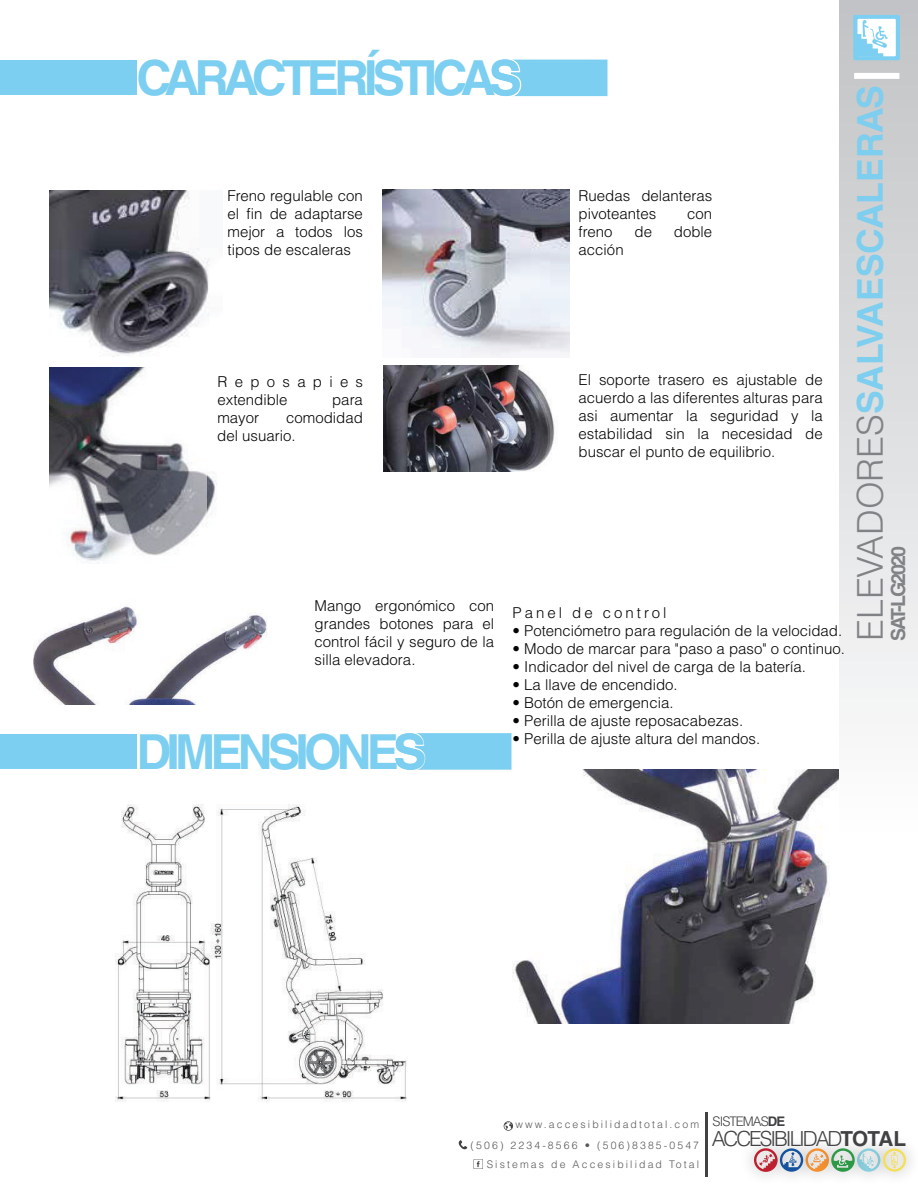
<style>
.page{position:relative;width:918px;height:1188px;background:#fff}
.page>*{position:absolute;margin:0;border:0;box-sizing:border-box;transform-origin:0 0}
.t1{font:700 48.3px "Helvetica LT Std";letter-spacing:-.1em;color:#7ccff0}
.t2{font:700 35.55px "Helvetica LT Std";color:#7dceef}
.t3{font:700 19.5px "Helvetica LT Std";letter-spacing:-.1em;color:#808285}
.t4{font:300 15px/18px "Helvetica LT Std";color:#050504;text-align:justify}
.t5{font:300 15px/18px "Helvetica LT Std";letter-spacing:.24em;color:#050504}
.t6{font:300 15px "Helvetica LT Std";letter-spacing:.2em;color:#050504}
.t7{font:300 13.2px "Helvetica LT Std";letter-spacing:-.075em;color:#414042}
.t8{font:300 10.5px "Helvetica LT Std";letter-spacing:.2em;color:#57585a}
.s1{font-weight:300;color:#808285}
.s2{font-weight:700}
</style>
<div class="page">
<img style="left:513px;top:770px;width:326px;height:254px">
<img style="left:115px;top:804px;width:292px;height:298px">
<img style="left:383px;top:365px;width:172px;height:107px">
<img style="left:50px;top:190px;width:159px;height:167px">
<img style="left:382px;top:189px;width:188px;height:169px">
<img style="left:207px;top:474px;width:10px;height:41px">
<img style="left:50px;top:368px;width:157px;height:193px">
<img style="left:33px;top:606px;width:234px;height:99px">
<div style="left:840px;top:0;width:78px;height:839px;background:linear-gradient(to bottom,#c1c2c5,#fdfefe)"></div>
<svg style="left:854px;top:16px;width:45px;height:44px"></svg>
<div style="left:853px;top:15px;width:47px;height:45px;border:2px solid #7ccff0"></div>
<div style="left:857px;top:19px;width:39px;height:37px;background:#fff"></div>
<svg style="left:857px;top:19px;width:31px;height:38px"></svg>
<div style="left:854px;top:73px;width:45px;height:6px;background:#fff"></div>
<div style="left:0;top:61px;width:136px;height:34px;background:#7ccff0"></div>
<svg style="left:491px;top:59px;width:117px;height:38px;background:#8dd5f1"></svg>
<div style="left:0;top:734px;width:136px;height:35px;background:#7ccff0"></div>
<svg style="left:395px;top:733px;width:117px;height:37px;background:#8ad4f1"></svg>
<img style="left:705px;top:1112px;width:3px;height:65px">
<div style="left:828px;top:1139px;width:83px;height:42px;background:#f6f6f7"></div>
<svg style="left:754px;top:1148px;width:152px;height:24px;background:#c5c3b6"></svg>
<svg style="left:504px;top:1121px;width:9px;height:10px"></svg>
<svg style="left:459px;top:1140px;width:8px;height:9px"></svg>
<svg style="left:473px;top:1159px;width:10px;height:10px"></svg>
<h1 class="t1" style="left:136px;top:49px;width:387px">CARACTERÍSTICAS</h1>
<p class="t4" style="left:228px;top:187px;width:137px">Freno regulable con el fin de adaptarse mejor a todos los tipos de escaleras</p>
<p class="t5" style="left:218px;top:372px;width:147px">Reposapies extendible</p>
<p class="t4" style="left:332px;top:390px;width:32px">para</p>
<p class="t4" style="left:217px;top:408px;width:147px;text-indent:69px">comodidad del usuario.</p>
<p class="t4" style="left:217px;top:408px;width:43px">mayor</p>
<p class="t4" style="left:579px;top:187px;width:135px">Ruedas delanteras pivoteantes</p>
<p class="t4" style="left:687px;top:205px;width:27px">con</p>
<p class="t4" style="left:579px;top:223px;width:35px">freno</p>
<p class="t4" style="left:635px;top:223px;width:19px">de</p>
<p class="t4" style="left:674px;top:223px;width:40px">doble</p>
<p class="t4" style="left:579px;top:241px;width:47px">acción</p>
<p class="t4" style="left:579px;top:370px;width:246px">El soporte trasero es ajustable de acuerdo a las diferentes alturas para asi aumentar la seguridad y la estabilidad sin la necesidad de buscar el punto de equilibrio.</p>
<p class="t4" style="left:315px;top:596px;width:181px">Mango ergonómico con grandes botones para el control fácil y seguro de la silla elevadora.</p>
<h1 class="t1" style="left:136px;top:722px;width:292px">DIMENSIONES</h1>
<p class="t6" style="left:513px;top:603px;width:155px">Panel de control</p>
<p class="t4" style="left:513px;top:621px;width:331px">• Potenciómetro para regulación de la velocidad.</p>
<p class="t4" style="left:513px;top:639px;width:334px">• Modo de marcar para "paso a paso" o continuo.</p>
<p class="t4" style="left:513px;top:657px;width:295px">• Indicador del nivel de carga de la batería.</p>
<p class="t4" style="left:513px;top:675px;width:167px">• La llave de encendido.</p>
<p class="t4" style="left:513px;top:693px;width:162px">• Botón de emergencia.</p>
<p class="t4" style="left:513px;top:711px;width:232px">• Perilla de ajuste reposacabezas.</p>
<p class="t4" style="left:513px;top:729px;width:249px">• Perilla de ajuste altura del mandos.</p>
<h2 class="t2" style="left:849px;top:641px;width:558px;rotate:-90deg"><span class="s1">ELEVADORES</span>SALVAESCALERAS</h2>
<h3 class="t3" style="left:886px;top:641px;width:96px;rotate:-90deg">SAT-LG2020</h3>
<p class="t7" style="left:713px;top:1113px;width:74px">SISTEMAS<span class="s2">DE</span></p>
<p class="t8" style="left:471px;top:1138px;width:437px">(506) 2234-8566 • (506)8385-0547 <sup>ACCESIBILIDAD</sup><sup>TOTAL</sup></p>
<p class="t8" style="left:515px;top:1118px;width:185px">www.accesibilidadtotal.com</p>
<p class="t8" style="left:487px;top:1158px;width:214px">Sistemas de Accesibilidad Total</p>
</div>
